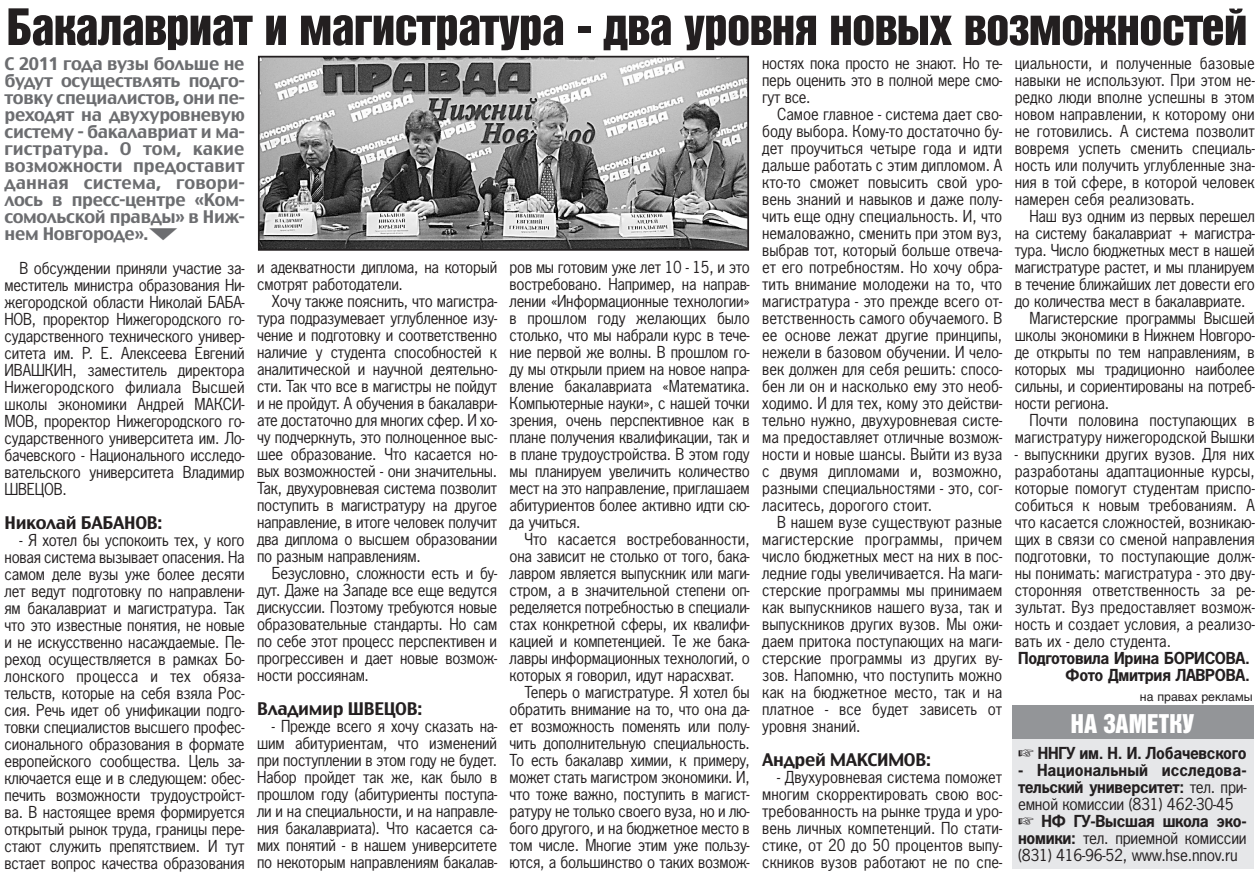
<style>
.page{position:relative;width:1260px;height:874px;background:#fff}
.page>*{position:absolute;margin:0;border:0;box-sizing:border-box;transform-origin:0 0}
.t1{font:50.93px "Bastion Kontrast";letter-spacing:-.015em;color:#231f20}
.t2{font:26.25px "Bastion Kontrast";color:#fff}
.t3{font:16.97px/17px "Paper Gothic";letter-spacing:-.015em;color:#231f20;text-align:justify}
.t4{font:16.97px/17px "Rostislav";letter-spacing:-.02em;color:#6c6d70;text-align:justify}
.t5{font:700 16.97px/17px "Paper Gothic";letter-spacing:-.015em;color:#231f20;text-align:right}
.t6{font:16.97px "Rostislav";letter-spacing:-.02em;color:#231f20}
.t7{font:12.25px "Helios";color:#231f20}
.s1{font-weight:700}
</style>
<div class="page">
<img style="left:261px;top:59px;width:485px;height:189px">
<div style="left:258px;top:56px;width:491px;height:195px;border:2px solid #231f20"></div>
<div style="left:1012px;top:706px;width:242px;height:162px;background:#e6e7e9"></div>
<div style="left:1012px;top:704px;width:241px;height:34px;background:#939598"></div>
<h1 class="t1" style="left:7px;top:8px;width:1242px">Бакалавриат и магистратура - два уровня новых возможностей</h1>
<p class="t4" style="left:5px;top:56px;width:242px">С 2011 года вузы больше не будут осуществлять подго&shy;товку специалистов, они пе&shy;реходят на двухуровневую систему - бакалавриат и ма&shy;гистратура. О том, какие возможности предоставит данная система, говори&shy;лось в пресс-центре «Ком&shy;сомольской правды» в Ниж&shy;нем Новгороде».▼</p>
<p class="t3" style="left:5px;top:260px;width:242px;text-indent:15px">В обсуждении приняли участие за&shy;меститель министра образования Ни&shy;жегородской области Николай БАБА-НОВ, проректор Нижегородского го&shy;сударственного технического универ&shy;ситета им. Р. Е. Алексеева Евгений ИВАШКИН, заместитель директора Нижегородского филиала Высшей школы экономики Андрей МАКСИ-МОВ, проректор Нижегородского го&shy;сударственного университета им. Ло&shy;бачевского - Национального исследо&shy;вательского университета Владимир ШВЕЦОВ.</p>
<p class="t6" style="left:5px;top:515px;width:159px">Николай БАБАНОВ:</p>
<p class="t3" style="left:5px;top:532px;width:242px;text-indent:15px">- Я хотел бы успокоить тех, у кого новая система вызывает опасения. На самом деле вузы уже более десяти лет ведут подготовку по направлени&shy;ям бакалавриат и магистратура. Так что это известные понятия, не новые и не искусственно насаждаемые. Пе&shy;реход осуществляется в рамках Бо&shy;лонского процесса и тех обяза&shy;тельств, которые на себя взяла Рос&shy;сия. Речь идет об унификации подго&shy;товки специалистов высшего профес&shy;сионального образования в формате европейского сообщества. Цель за&shy;ключается еще и в следующем: обес&shy;печить возможности трудоустройст&shy;ва. В настоящее время формируется открытый рынок труда, границы пере&shy;стают служить препятствием. И тут встает вопрос качества образования</p>
<p class="t3" style="left:257px;top:260px;width:242px">и адекватности диплома, на который смотрят работодатели.</p>
<p class="t3" style="left:257px;top:294px;width:242px;text-indent:15px">Хочу также пояснить, что магистра&shy;тура подразумевает углубленное изу&shy;чение и подготовку и соответственно наличие у студента способностей к аналитической и научной деятельно&shy;сти. Так что все в магистры не пойдут и не пройдут. А обучения в бакалаври&shy;ате достаточно для многих сфер. И хо&shy;чу подчеркнуть, это полноценное выс&shy;шее образование. Что касается но&shy;вых возможностей - они значительны.<br>Так, двухуровневая система позволит поступить в магистратуру на другое направление, в итоге человек получит два диплома о высшем образовании по разным направлениям.</p>
<p class="t3" style="left:257px;top:565px;width:242px;text-indent:15px">Безусловно, сложности есть и бу&shy;дут. Даже на Западе все еще ведутся дискуссии. Поэтому требуются новые образовательные стандарты. Но сам по себе этот процесс перспективен и прогрессивен и дает новые возмож&shy;ности россиянам.</p>
<p class="t6" style="left:257px;top:702px;width:167px">Владимир ШВЕЦОВ:</p>
<p class="t3" style="left:257px;top:718px;width:242px;text-indent:15px">- Прежде всего я хочу сказать на&shy;шим абитуриентам, что изменений при поступлении в этом году не будет.<br>Набор пройдет так же, как было в прошлом году (абитуриенты поступа&shy;ли и на специальности, и на направле&shy;ния бакалавриата). Что касается са&shy;мих понятий - в нашем университете по некоторым направлениям бакалав-</p>
<p class="t3" style="left:510px;top:260px;width:242px">ров мы готовим уже лет 10 - 15, и это востребовано. Например, на направ&shy;лении «Информационные технологии» в прошлом году желающих было столько, что мы набрали курс в тече&shy;ние первой же волны. В прошлом го&shy;ду мы открыли прием на новое напра&shy;вление бакалавриата «Математика.<br>Компьютерные науки», с нашей точки зрения, очень перспективное как в плане получения квалификации, так и в плане трудоустройства. В этом году мы планируем увеличить количество мест на это направление, приглашаем абитуриентов более активно идти сю&shy;да учиться.</p>
<p class="t3" style="left:524px;top:531px;width:227px">Что касается востребованности,</p>
<p class="t3" style="left:510px;top:548px;width:242px">она зависит не столько от того, бака-</p>
<p class="t3" style="left:510px;top:565px;width:242px">лавром является выпускник или маги-</p>
<p class="t3" style="left:510px;top:582px;width:242px">стром, а в значительной степени оп-</p>
<p class="t3" style="left:510px;top:599px;width:242px">ределяется потребностью в специали-</p>
<p class="t3" style="left:510px;top:616px;width:242px">стах конкретной сферы, их квалифи-</p>
<p class="t3" style="left:510px;top:633px;width:242px">кацией и компетенцией. Те же бака-</p>
<p class="t3" style="left:510px;top:650px;width:242px">лавры информационных технологий, о</p>
<p class="t3" style="left:510px;top:667px;width:227px">которых я говорил, идут нарасхват.</p>
<p class="t3" style="left:524px;top:684px;width:227px">Теперь о магистратуре. Я хотел бы</p>
<p class="t3" style="left:510px;top:701px;width:242px">обратить внимание на то, что она да-</p>
<p class="t3" style="left:510px;top:718px;width:242px">ет возможность поменять или полу-</p>
<p class="t3" style="left:510px;top:735px;width:242px">чить дополнительную специальность.</p>
<p class="t3" style="left:510px;top:752px;width:242px">То есть бакалавр химии, к примеру,</p>
<p class="t3" style="left:510px;top:769px;width:242px">может стать магистром экономики. И,</p>
<p class="t3" style="left:510px;top:786px;width:242px">что тоже важно, поступить в магист-</p>
<p class="t3" style="left:510px;top:803px;width:242px">ратуру не только своего вуза, но и лю-</p>
<p class="t3" style="left:510px;top:820px;width:242px">бого другого, и на бюджетное место в</p>
<p class="t3" style="left:510px;top:837px;width:242px">том числе. Многие этим уже пользу-</p>
<p class="t3" style="left:510px;top:854px;width:242px">ются, а большинство о таких возмож-</p>
<p class="t3" style="left:762px;top:56px;width:242px">ностях пока просто не знают. Но те&shy;перь оценить это в полной мере смо&shy;гут все.</p>
<p class="t3" style="left:762px;top:107px;width:242px;text-indent:15px">Самое главное - система дает сво&shy;боду выбора. Кому-то достаточно бу&shy;дет проучиться четыре года и идти дальше работать с этим дипломом. А кто-то сможет повысить свой уро&shy;вень знаний и навыков и даже полу&shy;чить еще одну специальность. И, что немаловажно, сменить при этом вуз, выбрав тот, который больше отвеча&shy;ет его потребностям. Но хочу обра&shy;тить внимание молодежи на то, что магистратура - это прежде всего от&shy;ветственность самого обучаемого. В ее основе лежат другие принципы, нежели в базовом обучении. И чело&shy;век должен для себя решить: спосо&shy;бен ли он и насколько ему это необ&shy;ходимо. И для тех, кому это действи&shy;тельно нужно, двухуровневая систе&shy;ма предоставляет отличные возмож&shy;ности и новые шансы. Выйти из вуза с двумя дипломами и, возможно, разными специальностями - это, сог&shy;ласитесь, дорогого стоит.</p>
<p class="t3" style="left:762px;top:514px;width:242px;text-indent:15px">В нашем вузе существуют разные магистерские программы, причем число бюджетных мест на них в пос&shy;ледние годы увеличивается. На маги&shy;стерские программы мы принимаем как выпускников нашего вуза, так и выпускников других вузов. Мы ожи&shy;даем притока поступающих на маги&shy;стерские программы из других ву&shy;зов. Напомню, что поступить можно как на бюджетное место, так и на платное - все будет зависеть от уровня знаний.</p>
<p class="t6" style="left:762px;top:752px;width:170px">Андрей МАКСИМОВ:</p>
<p class="t3" style="left:762px;top:769px;width:242px;text-indent:15px">- Двухуровневая система поможет многим скорректировать свою вос&shy;требованность на рынке труда и уро&shy;вень личных компетенций. По стати&shy;стике, от 20 до 50 процентов выпу&shy;скников вузов работают не по спе-</p>
<p class="t3" style="left:1015px;top:56px;width:242px">циальности, и полученные базовые навыки не используют. При этом не&shy;редко люди вполне успешны в этом новом направлении, к которому они не готовились. А система позволит вовремя успеть сменить специаль&shy;ность или получить углубленные зна&shy;ния в той сфере, в которой человек намерен себя реализовать.</p>
<p class="t3" style="left:1030px;top:209px;width:227px">Наш вуз одним из первых перешел</p>
<p class="t3" style="left:1015px;top:226px;width:242px">на систему бакалавриат + магистра-</p>
<p class="t3" style="left:1015px;top:243px;width:242px">тура. Число бюджетных мест в нашей</p>
<p class="t3" style="left:1015px;top:260px;width:242px">магистратуре растет, и мы планируем</p>
<p class="t3" style="left:1015px;top:277px;width:242px">в течение ближайших лет довести его</p>
<p class="t3" style="left:1015px;top:294px;width:232px">до количества мест в бакалавриате.</p>
<p class="t3" style="left:1030px;top:311px;width:227px">Магистерские программы Высшей</p>
<p class="t3" style="left:1015px;top:328px;width:242px">школы экономики в Нижнем Новгоро-</p>
<p class="t3" style="left:1015px;top:345px;width:242px">де открыты по тем направлениям, в</p>
<p class="t3" style="left:1015px;top:362px;width:242px">которых мы традиционно наиболее</p>
<p class="t3" style="left:1015px;top:379px;width:242px">сильны, и сориентированы на потреб-</p>
<p class="t3" style="left:1015px;top:396px;width:96px">ности региона.</p>
<p class="t3" style="left:1030px;top:413px;width:227px">Почти половина поступающих в</p>
<p class="t3" style="left:1015px;top:429px;width:242px">магистратуру нижегородской Вышки</p>
<p class="t3" style="left:1015px;top:446px;width:242px">- выпускники других вузов. Для них разработаны адаптационные курсы, которые помогут студентам приспо&shy;собиться к новым требованиям. А что касается сложностей, возникаю&shy;щих в связи со сменой направления подготовки, то поступающие долж&shy;ны понимать: магистратура - это дву&shy;сторонняя ответственность за ре&shy;зультат. Вуз предоставляет возмож&shy;ность и создает условия, а реализо&shy;вать их - дело студента.</p>
<p class="t5" style="left:1018px;top:650px;width:233px">Подготовила Ирина БОРИСОВА.<br>Фото Дмитрия ЛАВРОВА.</p>
<h2 class="t2" style="left:1071px;top:714px;width:125px">НА ЗАМЕТКУ</h2>
<p class="t5" style="left:1018px;top:745px;width:230px">☞ ННГУ им. Н. И. Лобачевского</p>
<p class="t3" style="left:1018px;top:762px;width:230px;text-align:left"><span class="s1">- Национальный исследова&shy;тельский университет:</span> тел. при&shy;емной комиссии (831) 462-30-45 ☞ <span class="s1">НФ ГУ-Высшая школа эко&shy;номики:</span> тел. приемной комиссии (831) 416-96-52, www.hse.nnov.ru</p>
<p class="t7" style="left:1140px;top:691px;width:114px">на правах рекламы</p>
</div>
